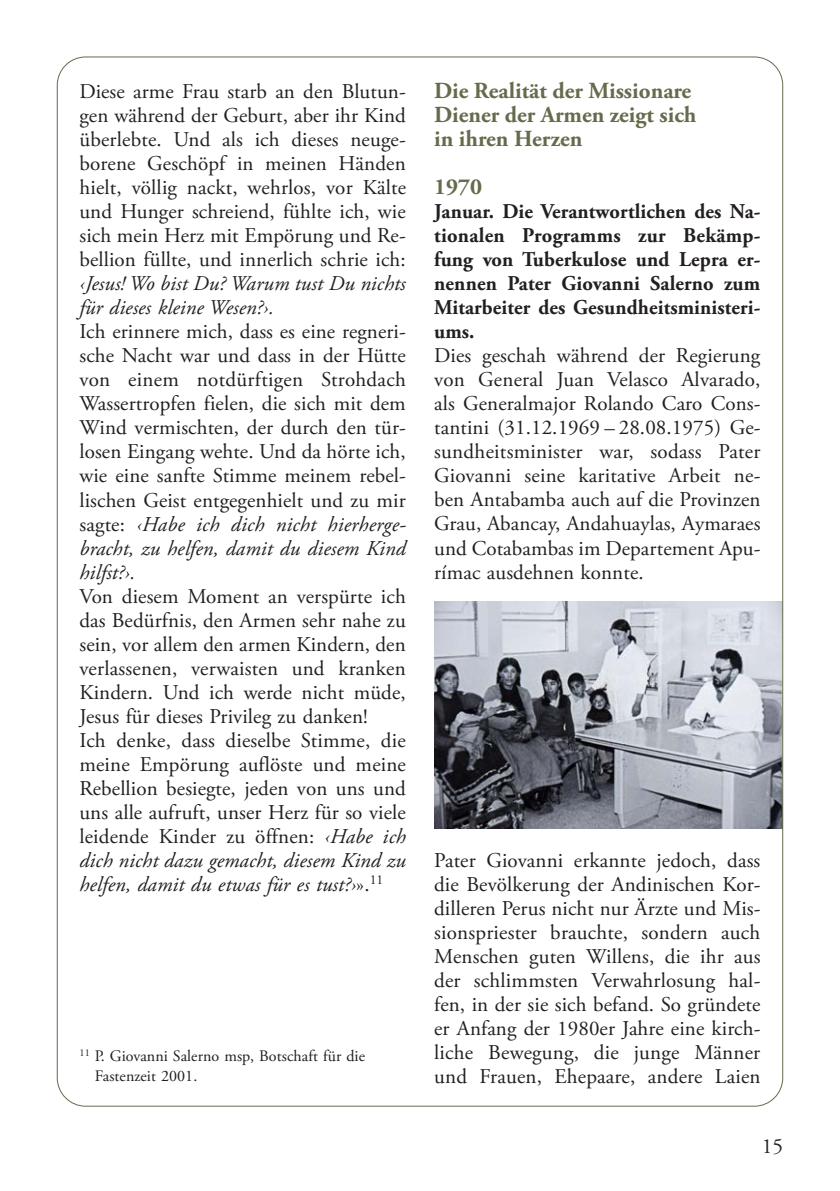
<style>
.page{position:relative;width:840px;height:1191px;background:#fff}
.page>*{position:absolute;margin:0;border:0;box-sizing:border-box;transform-origin:0 0}
.t1{font:700 23px/24px "Adobe Garamond Pro";color:#646c4c}
.t2{font:21.6px "Adobe Garamond Pro";color:#282526}
.t3{font:21px/24px "Adobe Garamond Pro";letter-spacing:.005em;color:#231f20;text-align:justify}
.t4{font:700 21px/24px "Adobe Garamond Pro";letter-spacing:.005em;color:#231f20;text-align:justify}
.t5{font:italic 21px/24px "Adobe Garamond Pro";letter-spacing:.005em;color:#231f20}
.t6{font:16px/20px "Adobe Garamond Pro";letter-spacing:.005em;color:#231f20}
.s1{font-style:italic}
</style>
<div class="page">
<img style="left:434px;top:602px;width:346px;height:226px">
<p class="t3" style="left:79px;top:80px;width:328px">Diese arme Frau starb an den Blutun&shy;gen während der Geburt, aber ihr Kind überlebte. Und als ich dieses neuge&shy;borene Geschöpf in meinen Händen hielt, völlig nackt, wehrlos, vor Kälte und Hunger schreiend, fühlte ich, wie sich mein Herz mit Empörung und Re&shy;bellion füllte, und innerlich schrie ich:</p>
<p class="t5" style="left:79px;top:272px;width:327px">‹Jesus! Wo bist Du? Warum tust Du nichts für dieses kleine Wesen?›.</p>
<p class="t3" style="left:79px;top:320px;width:328px">Ich erinnere mich, dass es eine regneri&shy;sche Nacht war und dass in der Hütte von einem notdürftigen Strohdach Wassertropfen fielen, die sich mit dem Wind vermischten, der durch den tür&shy;losen Eingang wehte. Und da hörte ich, wie eine sanfte Stimme meinem rebel&shy;lischen Geist entgegenhielt und zu mir sagte: <span class="s1">‹Habe ich dich nicht hierherge&shy;bracht, zu helfen, damit du diesem Kind hilfst?›.</span></p>
<p class="t3" style="left:79px;top:584px;width:328px;text-align:left">Von diesem Moment an verspürte ich das Bedürfnis, den Armen sehr nahe zu sein, vor allem den armen Kindern, den verlassenen, verwaisten und kranken Kindern. Und ich werde nicht müde, Jesus für dieses Privileg zu danken!<br>Ich denke, dass dieselbe Stimme, die meine Empörung auflöste und meine Rebellion besiegte, jeden von uns und uns alle aufruft, unser Herz für so viele leidende Kinder zu öffnen: <span class="s1">‹Habe ich dich nicht dazu gemacht, diesem Kind zu helfen, damit du etwas für es tust?›</span>».<sup>11</sup></p>
<p class="t6" style="left:95px;top:1046px;width:271px;text-indent:-15px"><sup>11</sup> P. Giovanni Salerno msp, Botschaft für die<br>Fastenzeit 2001.</p>
<p class="t1" style="left:434px;top:79px;width:264px">Die Realität der Missionare<br>Diener der Armen zeigt sich in ihren Herzen</p>
<p class="t1" style="left:434px;top:175px;width:49px">1970</p>
<p class="t4" style="left:434px;top:200px;width:328px">Januar. Die Verantwortlichen des Na&shy;tionalen Programms zur Bekämp&shy;fung von Tuberkulose und Lepra er&shy;nennen Pater Giovanni Salerno zum Mitarbeiter des Gesundheitsministeri&shy;ums.</p>
<p class="t3" style="left:434px;top:344px;width:328px">Dies geschah während der Regierung von General Juan Velasco Alvarado, als Generalmajor Rolando Caro Cons&shy;tantini (31.12.1969 – 28.08.1975) Ge&shy;sundheitsminister war, sodass Pater Giovanni seine karitative Arbeit ne&shy;ben Antabamba auch auf die Provinzen Grau, Abancay, Andahuaylas, Aymaraes und Cotabambas im Departement Apu&shy;rímac ausdehnen konnte.</p>
<p class="t3" style="left:434px;top:848px;width:328px">Pater Giovanni erkannte jedoch, dass die Bevölkerung der Andinischen Kor&shy;dilleren Perus nicht nur Ärzte und Mis&shy;sionspriester brauchte, sondern auch Menschen guten Willens, die ihr aus der schlimmsten Verwahrlosung hal&shy;fen, in der sie sich befand. So gründete er Anfang der 1980er Jahre eine kirch&shy;liche Bewegung, die junge Männer und Frauen, Ehepaare, andere Laien</p>
<p class="t2" style="left:761px;top:1133px;width:23px">15</p>
</div>
